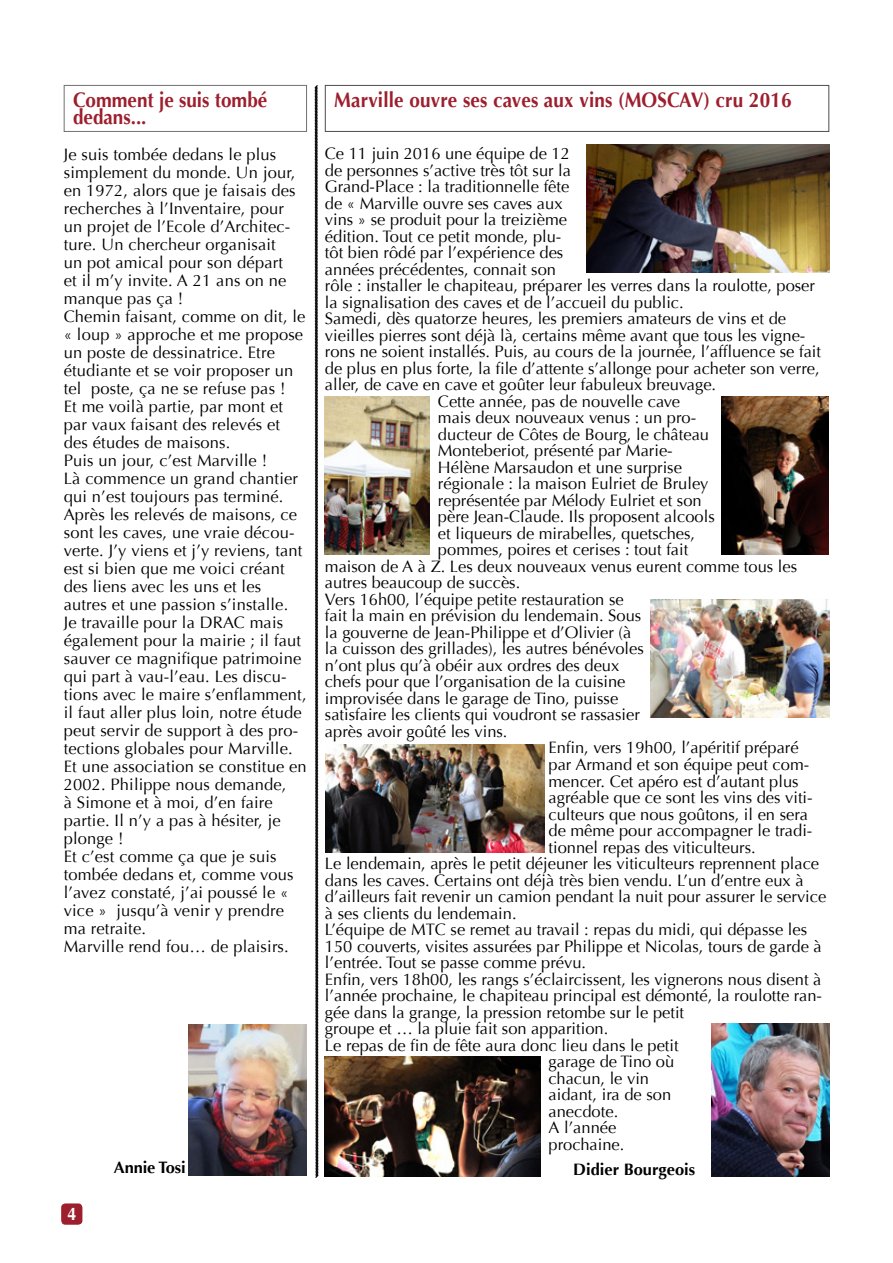
<style>
.page{position:relative;width:893px;height:1263px;background:#fff}
.page>*{position:absolute;margin:0;border:0;box-sizing:border-box;transform-origin:0 0}
.t1{font:700 21px/16.5px "Optima";letter-spacing:.01em;color:#9d1f2d;scale:.9 1}
.t2{font:700 18px "Optima";color:#fff;scale:.9 1}
.t3{font:16.5px/16.5px "Optima";color:#000}
.t4{font:700 16.5px "Optima";color:#000}
</style>
<div class="page">
<svg style="left:314px;top:85px;width:5px;height:1093px"></svg>
<div style="left:61px;top:1203px;width:21px;height:22px;background:#9d1f2d;border-radius:4px"></div>
<div style="left:64px;top:85px;width:243px;height:47px;border:1px solid #707172"></div>
<div style="left:325px;top:85px;width:504px;height:47px;border:1px solid #4d4d4d"></div>
<img style="left:711px;top:1024px;width:118px;height:153px">
<img style="left:189px;top:1025px;width:118px;height:150px">
<img style="left:586px;top:144px;width:243px;height:128px">
<img style="left:722px;top:396px;width:107px;height:159px">
<img style="left:325px;top:396px;width:105px;height:159px">
<img style="left:651px;top:599px;width:178px;height:119px">
<img style="left:325px;top:745px;width:220px;height:107px">
<img style="left:325px;top:1057px;width:215px;height:119px">
<p class="t1" style="left:73px;top:92px;width:217px">Comment je suis tombé dedans...</p>
<p class="t1" style="left:334px;top:92px;width:510px">Marville ouvre ses caves aux vins (MOSCAV) cru 2016</p>
<p class="t3" style="left:64px;top:145px;width:233px;line-height:18px">Je suis tombée dedans le plus simplement du monde. Un jour, en 1972, alors que je faisais des recherches à l’Inventaire, pour un projet de l’Ecole d’Architec&shy;ture. Un chercheur organisait un pot amical pour son départ et il m’y invite. A 21 ans on ne manque pas ça !</p>
<p class="t3" style="left:64px;top:307px;width:243px;line-height:18px">Chemin faisant, comme on dit, le « loup » approche et me propose un poste de dessinatrice. Etre étudiante et se voir proposer un tel poste, ça ne se refuse pas !</p>
<p class="t3" style="left:64px;top:397px;width:221px;line-height:18px">Et me voilà partie, par mont et par vaux faisant des relevés et des études de maisons.</p>
<p class="t3" style="left:64px;top:452px;width:205px">Puis un jour, c’est Marville !</p>
<p class="t3" style="left:64px;top:469px;width:240px;line-height:18px">Là commence un grand chantier qui n’est toujours pas terminé.<br>Après les relevés de maisons, ce sont les caves, une vraie décou&shy;verte. J’y viens et j’y reviens, tant est si bien que me voici créant des liens avec les uns et les autres et une passion s’installe.</p>
<p class="t3" style="left:64px;top:613px;width:244px;line-height:18px">Je travaille pour la DRAC mais également pour la mairie ; il faut sauver ce magnifique patrimoine qui part à vau-l’eau. Les discu&shy;tions avec le maire s’enflamment, il faut aller plus loin, notre étude peut servir de support à des pro&shy;tections globales pour Marville.</p>
<p class="t3" style="left:64px;top:757px;width:244px;line-height:18px">Et une association se constitue en<br>2002. Philippe nous demande,<br>à Simone et à moi, d’en faire partie. Il n’y a pas à hésiter, je plonge !</p>
<p class="t3" style="left:64px;top:847px;width:231px;line-height:18px">Et c’est comme ça que je suis tombée dedans et, comme vous l’avez constaté, j’ai poussé le « vice » jusqu’à venir y prendre ma retraite.</p>
<p class="t3" style="left:64px;top:938px;width:227px">Marville rend fou… de plaisirs.</p>
<p class="t2" style="left:67px;top:1203px;width:12px">4</p>
<p class="t4" style="left:114px;top:1157px;width:73px">Annie Tosi</p>
<p class="t3" style="left:325px;top:146px;width:492px">Ce 11 juin 2016 une équipe de 12<br>de personnes s’active très tôt sur la<br>Grand-Place : la traditionnelle fête<br>de « Marville ouvre ses caves aux<br>vins » se produit pour la treizième<br>édition. Tout ce petit monde, plu-<br>tôt bien rôdé par l’expérience des<br>années précédentes, connait son<br>rôle : installer le chapiteau, préparer les verres dans la roulotte, poser la signalisation des caves et de l’accueil du public.</p>
<p class="t3" style="left:325px;top:311px;width:498px">Samedi, dès quatorze heures, les premiers amateurs de vins et de vieilles pierres sont déjà là, certains même avant que tous les vigne&shy;rons ne soient installés. Puis, au cours de la journée, l’affluence se fait de plus en plus forte, la file d’attente s’allonge pour acheter son verre, aller, de cave en cave et goûter leur fabuleux breuvage.</p>
<p class="t3" style="left:438px;top:393px;width:244px">Cette année, pas de nouvelle cave</p>
<p class="t3" style="left:438px;top:410px;width:260px">mais deux nouveaux venus : un pro-</p>
<p class="t3" style="left:438px;top:426px;width:273px">ducteur de Côtes de Bourg, le château</p>
<p class="t3" style="left:438px;top:443px;width:236px">Monteberiot, présenté par Marie-</p>
<p class="t3" style="left:438px;top:459px;width:245px">Hélène Marsaudon et une surprise</p>
<p class="t3" style="left:438px;top:476px;width:272px">régionale : la maison Eulriet de Bruley</p>
<p class="t3" style="left:438px;top:492px;width:265px">représentée par Mélody Eulriet et son</p>
<p class="t3" style="left:438px;top:509px;width:278px">père Jean-Claude. Ils proposent alcools</p>
<p class="t3" style="left:438px;top:525px;width:259px">et liqueurs de mirabelles, quetsches,</p>
<p class="t3" style="left:438px;top:542px;width:252px">pommes, poires et cerises : tout fait</p>
<p class="t3" style="left:325px;top:558px;width:474px">maison de A à Z. Les deux nouveaux venus eurent comme tous les</p>
<p class="t3" style="left:325px;top:575px;width:197px">autres beaucoup de succès.</p>
<p class="t3" style="left:325px;top:591px;width:320px">Vers 16h00, l’équipe petite restauration se fait la main en prévision du lendemain. Sous la gouverne de Jean-Philippe et d’Olivier (à la cuisson des grillades), les autres bénévoles n’ont plus qu’à obéir aux ordres des deux chefs pour que l’organisation de la cuisine improvisée dans le garage de Tino, puisse satisfaire les clients qui voudront se rassasier après avoir goûté les vins.</p>
<p class="t3" style="left:549px;top:740px;width:266px">Enfin, vers 19h00, l’apéritif préparé par Armand et son équipe peut com&shy;mencer. Cet apéro est d’autant plus agréable que ce sont les vins des viti&shy;culteurs que nous goûtons, il en sera de même pour accompagner le tradi&shy;tionnel repas des viticulteurs.</p>
<p class="t3" style="left:325px;top:855px;width:503px">Le lendemain, après le petit déjeuner les viticulteurs reprennent place dans les caves. Certains ont déjà très bien vendu. L’un d’entre eux à d’ailleurs fait revenir un camion pendant la nuit pour assurer le service à ses clients du lendemain.</p>
<p class="t3" style="left:325px;top:921px;width:498px">L’équipe de MTC se remet au travail : repas du midi, qui dépasse les<br>150 couverts, visites assurées par Philippe et Nicolas, tours de garde à l’entrée. Tout se passe comme prévu.</p>
<p class="t3" style="left:325px;top:971px;width:499px">Enfin, vers 18h00, les rangs s’éclaircissent, les vignerons nous disent à l’année prochaine, le chapiteau principal est démonté, la roulotte ran&shy;gée dans la grange, la pression retombe sur le petit<br>groupe et … la pluie fait son apparition.</p>
<p class="t3" style="left:549px;top:1037px;width:132px;text-indent:-224px">Le repas de fin de fête aura donc lieu dans le petit garage de Tino où chacun, le vin aidant, ira de son anecdote.</p>
<p class="t3" style="left:549px;top:1119px;width:69px">A l’année</p>
<p class="t3" style="left:549px;top:1136px;width:77px">prochaine.</p>
<p class="t4" style="left:573px;top:1160px;width:123px">Didier Bourgeois</p>
</div>
